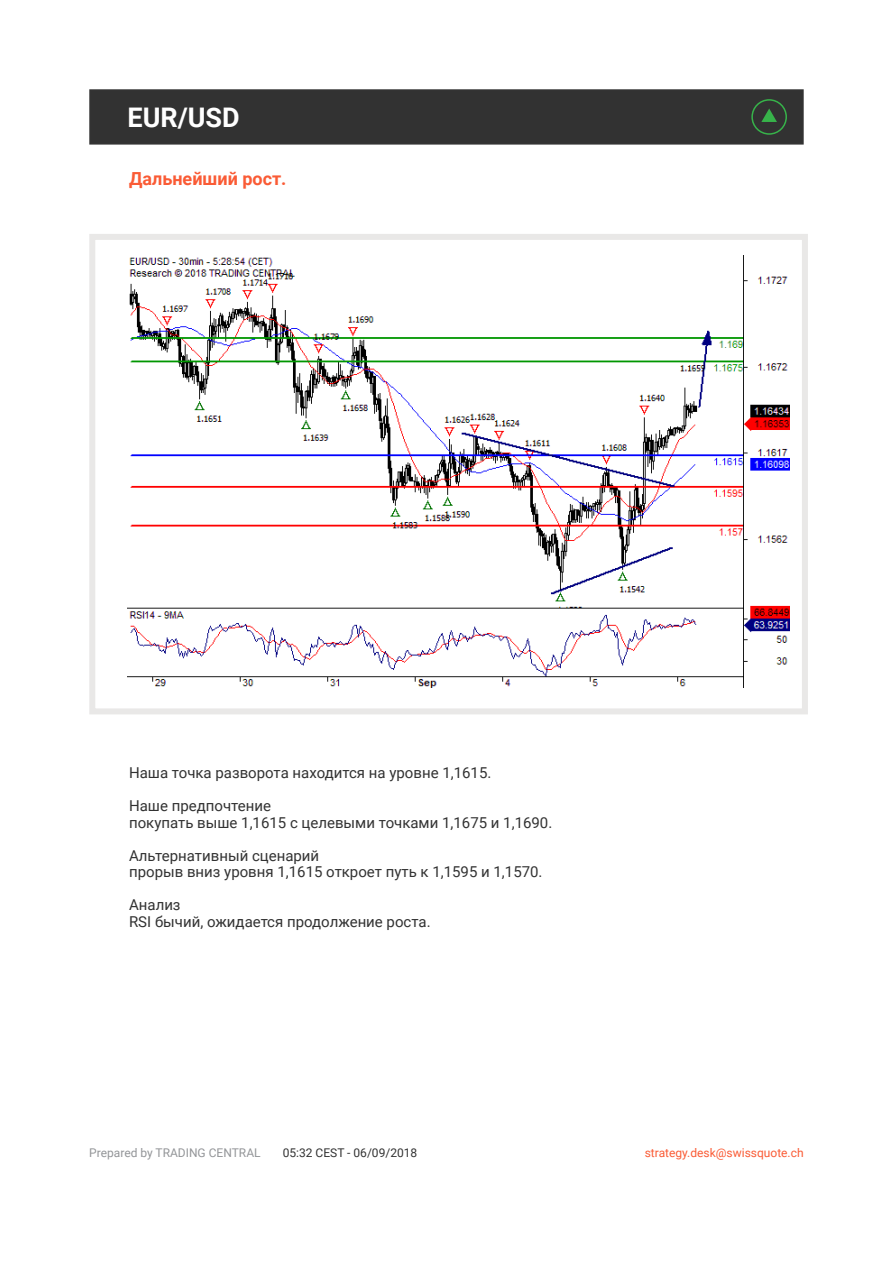
<style>
.page{position:relative;width:893px;height:1263px;background:#fff}
.page>*{position:absolute;margin:0;border:0;box-sizing:border-box;transform-origin:0 0}
.t1{font:700 27px "Roboto";color:#fff}
.t2{font:700 18px "Roboto";color:#fa5b35}
.t3{font:15px/16.5px "Roboto";color:#323232}
.t4{font:12px "Roboto";color:#fa5b35}
.t5{font:12px "Roboto";color:#939598}
.t6{font:12px "Roboto";color:#323232}
</style>
<div class="page">
<div style="left:89px;top:234px;width:719px;height:480px;border:6px solid #e9e8e7"></div>
<div style="left:89px;top:89px;width:715px;height:56px;background:#323232;border:2px solid #323232"></div>
<img style="left:128px;top:255px;width:661px;height:432px">
<svg style="left:751px;top:99px;width:36px;height:36px"></svg>
<h1 class="t1" style="left:128px;top:98px;width:114px">EUR/USD</h1>
<p class="t2" style="left:129px;top:166px;width:159px">Дальнейший рост.</p>
<p class="t3" style="left:129px;top:764px;width:364px">Наша точка разворота находится на уровне 1,1615.</p>
<p class="t3" style="left:129px;top:797px;width:425px">Наше предпочтение<br>покупать выше 1,1615 с целевыми точками 1,1675 и 1,1690.</p>
<p class="t3" style="left:129px;top:846px;width:415px">Альтернативный сценарий<br>прорыв вниз уровня 1,1615 откроет путь к 1,1595 и 1,1570.</p>
<p class="t3" style="left:129px;top:896px;width:303px">Анализ<br>RSI бычий, ожидается продолжение роста.</p>
<p class="t5" style="left:89px;top:1144px;width:173px">Prepared by TRADING CENTRAL</p>
<p class="t6" style="left:283px;top:1144px;width:136px">05:32 CEST - 06/09/2018</p>
<p class="t4" style="left:645px;top:1144px;width:160px">strategy.desk@swissquote.ch</p>
</div>
